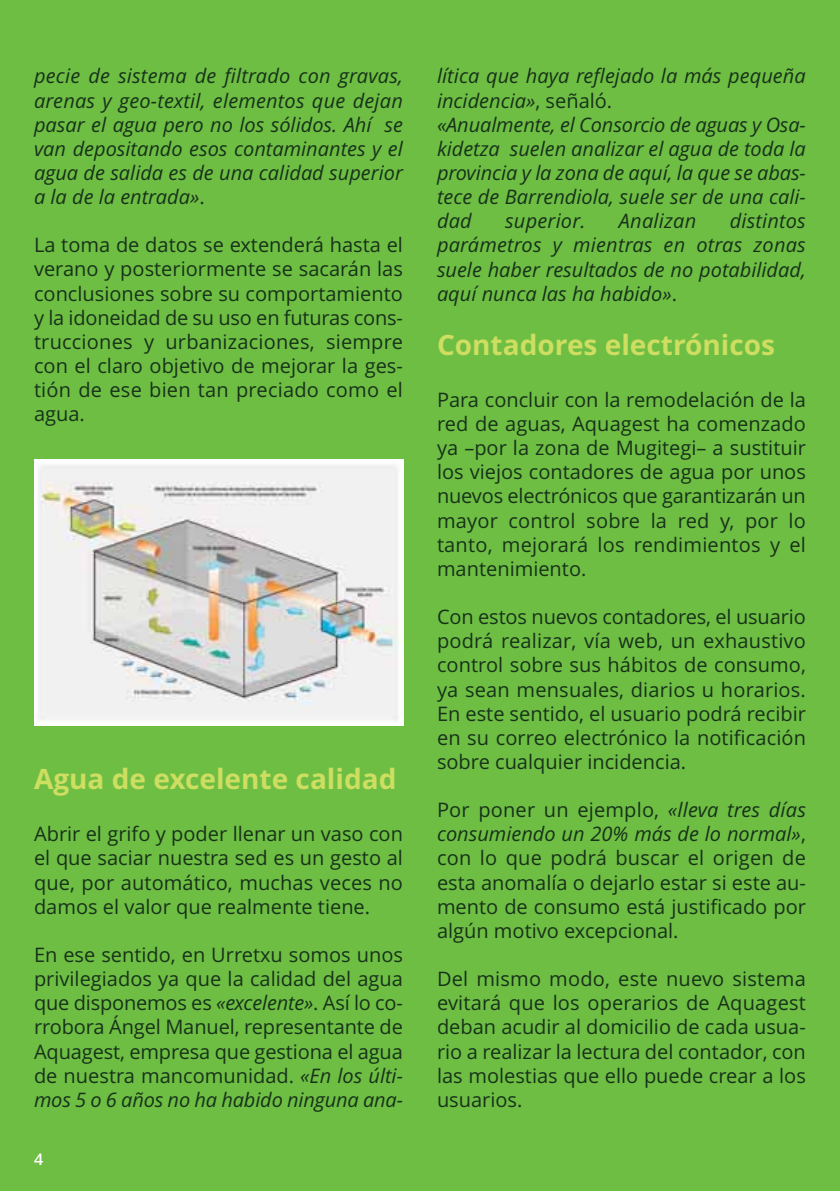
<style>
.page{position:relative;width:840px;height:1191px;background:#fff}
.page>*{position:absolute;margin:0;border:0;box-sizing:border-box;transform-origin:0 0}
.t1{font:700 28px "Open Sans";color:#cdde61}
.t2{font:20px/24.2px "Open Sans";color:#173219;text-align:justify}
.t3{font:italic 20px/24.2px "Open Sans";color:#173219;text-align:justify}
.t4{font:600 16px "Open Sans";color:#fff}
.s1{font-style:normal}
.s2{font-style:italic}
</style>
<div class="page">
<div style="left:0;top:0;width:839px;height:1191px;background:#6ebe44"></div>
<img style="left:34px;top:459px;width:369px;height:266px">
<p class="t3" style="left:34px;top:66px;width:370px">pecie de sistema de filtrado con gravas, arenas y geo-textil, elementos que dejan pasar el agua pero no los sólidos. Ahí se van depositando esos contaminantes y el agua de salida es de una calidad superior a la de la entrada»<span class="s1">.</span></p>
<p class="t2" style="left:34px;top:235px;width:370px">La toma de datos se extenderá hasta el verano y posteriormente se sacarán las conclusiones sobre su comportamiento y la idoneidad de su uso en futuras cons&shy;trucciones y urbanizaciones, siempre con el claro objetivo de mejorar la ges&shy;tión de ese bien tan preciado como el agua.</p>
<h1 class="t1" style="left:34px;top:768px;width:364px">Agua de excelente calidad</h1>
<p class="t2" style="left:34px;top:824px;width:370px">Abrir el grifo y poder llenar un vaso con el que saciar nuestra sed es un gesto al que, por automático, muchas veces no damos el valor que realmente tiene.</p>
<p class="t2" style="left:34px;top:944px;width:370px">En ese sentido, en Urretxu somos unos privilegiados ya que la calidad del agua que disponemos es <span class="s2">«excelente»</span>. Así lo co&shy;rrobora Ángel Manuel, representante de Aquagest, empresa que gestiona el agua de nuestra mancomunidad. <span class="s2">«En los últi&shy;mos 5 o 6 años no ha habido ninguna ana-</span></p>
<p class="t4" style="left:34px;top:1153px;width:11px">4</p>
<p class="t3" style="left:437px;top:66px;width:370px;text-align:left">lítica que haya reflejado la más pequeña incidencia»<span class="s1">, señaló.<br></span>«Anualmente, el Consorcio de aguas y Osa&shy;kidetza suelen analizar el agua de toda la provincia y la zona de aquí, la que se abas&shy;tece de Barrendiola, suele ser de una cali&shy;dad</p>
<p class="t3" style="left:437px;top:211px;width:370px;text-indent:292px">distintos parámetros y mientras en otras zonas suele haber resultados de no potabilidad, aquí nunca las ha habido»<span class="s1">.</span></p>
<h1 class="t1" style="left:437px;top:334px;width:339px">Contadores electrónicos</h1>
<p class="t2" style="left:437px;top:389px;width:370px">Para concluir con la remodelación de la red de aguas, Aquagest ha comenzado ya –por la zona de Mugitegi– a sustituir los viejos contadores de agua por unos nuevos electrónicos que garantizarán un mayor control sobre la red y, por lo tanto, mejorará los rendimientos y el mantenimiento.</p>
<p class="t2" style="left:437px;top:607px;width:370px">Con estos nuevos contadores, el usuario podrá realizar, vía web, un exhaustivo control sobre sus hábitos de consumo, ya sean mensuales, diarios u horarios.<br>En este sentido, el usuario podrá recibir en su correo electrónico la notificación sobre cualquier incidencia.</p>
<p class="t2" style="left:437px;top:800px;width:370px">Por poner un ejemplo, <span class="s2">«lleva tres días consumiendo un 20% más de lo normal»</span>, con lo que podrá buscar el origen de esta anomalía o dejarlo estar si este au&shy;mento de consumo está justificado por algún motivo excepcional.</p>
<p class="t2" style="left:437px;top:969px;width:370px">Del mismo modo, este nuevo sistema evitará que los operarios de Aquagest deban acudir al domicilio de cada usua&shy;rio a realizar la lectura del contador, con las molestias que ello puede crear a los usuarios.</p>
<p class="t3" style="left:505px;top:211px;width:82px">superior.</p>
<p class="t3" style="left:618px;top:211px;width:79px">Analizan</p>
</div>
